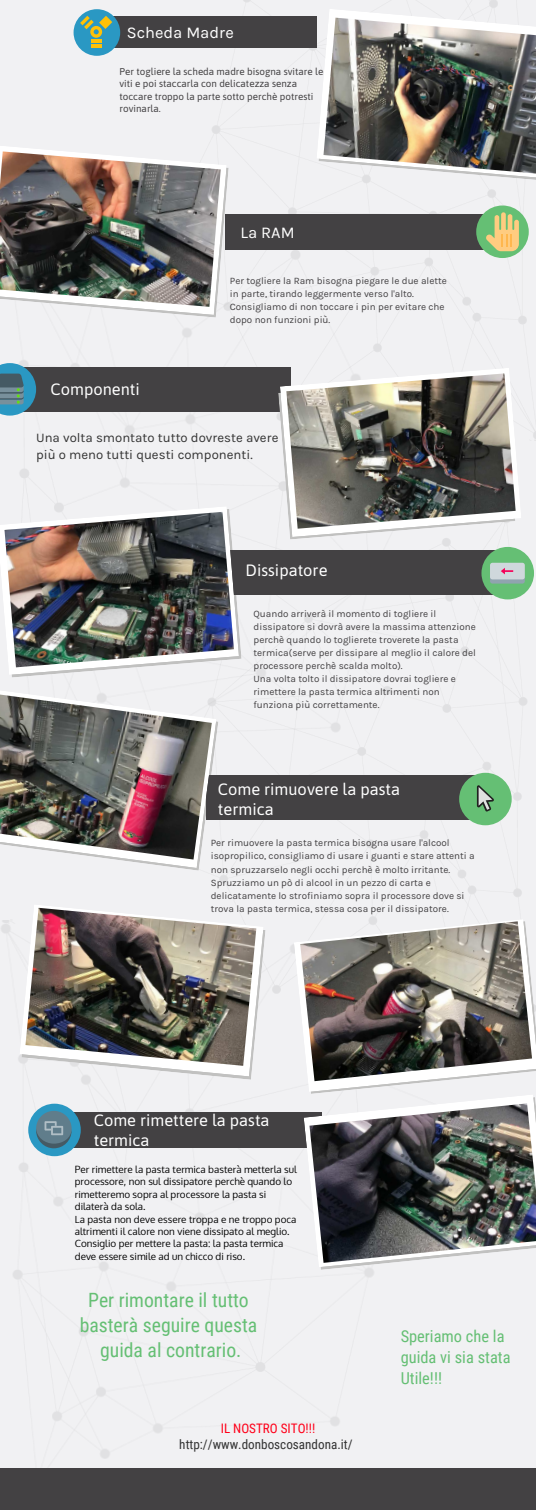
<style>
.page{position:relative;width:536px;height:1510px;background:#fff}
.page>*{position:absolute;margin:0;border:0;box-sizing:border-box;transform-origin:0 0}
.t1{font:19.69px/24.9px "Roboto Condensed";color:#65bf74;text-align:center}
.t2{font:16.36px/20.4px "Asap";color:#fff}
.t3{font:16.36px/21px "Roboto Condensed";color:#65bf74}
.t4{font:16.36px "Karla";color:#fff}
.t5{font:13.12px/17.1px "Karla";color:#333}
.t6{font:13.12px "Roboto Condensed";color:#333}
.t7{font:13.12px "Roboto Condensed";color:#ff0019}
.t8{font:9.8px/13.1px "Karla";color:#434143}
.t9{font:9.8px/12.5px "Oxygen";color:#000}
.t10{font:9.8px/12.5px "Asap";color:#434143}
</style>
<div class="page">
<div style="left:0;top:0;width:535px;height:1509px;background:#f1f1f3"></div>
<img style="left:1px;top:920px;width:373px;height:539px">
<img style="left:197px;top:539px;width:337px;height:473px">
<img style="left:142px;top:0;width:393px;height:438px">
<svg style="left:21px;top:907px;width:244px;height:172px"></svg>
<div style="left:81px;top:16px;width:235px;height:32px;background:#434143"></div>
<div style="left:73px;top:9px;width:47px;height:47px;background:#2a98c3;border-radius:50%"></div>
<div style="left:224px;top:214px;width:274px;height:35px;background:#434143"></div>
<div style="left:476px;top:205px;width:52px;height:53px;background:#65bf74;border-radius:50%"></div>
<div style="left:230px;top:550px;width:273px;height:45px;background:#434143"></div>
<div style="left:481px;top:547px;width:53px;height:52px;background:#65bf74;border-radius:50%"></div>
<div style="left:205px;top:775px;width:274px;height:45px;background:#434143"></div>
<div style="left:459px;top:772px;width:52px;height:53px;background:#65bf74;border-radius:50%"></div>
<div style="left:54px;top:1112px;width:268px;height:35px;background:#434143"></div>
<div style="left:28px;top:1103px;width:53px;height:53px;background:#2a98c3;border-radius:50%"></div>
<div style="left:0;top:1467px;width:536px;height:42px;background:#434143"></div>
<svg style="left:0;top:146px;width:227px;height:169px"></svg>
<img style="left:0;top:151px;width:221px;height:156px">
<svg style="left:0;top:506px;width:239px;height:169px"></svg>
<img style="left:4px;top:512px;width:230px;height:155px">
<svg style="left:0;top:690px;width:216px;height:178px"></svg>
<img style="left:0;top:694px;width:212px;height:165px">
<svg style="left:294px;top:919px;width:241px;height:172px"></svg>
<img style="left:300px;top:921px;width:232px;height:160px">
<svg style="left:20px;top:904px;width:243px;height:172px"></svg>
<img style="left:25px;top:907px;width:231px;height:158px">
<svg style="left:303px;top:1094px;width:232px;height:173px"></svg>
<img style="left:309px;top:1103px;width:226px;height:159px">
<svg style="left:316px;top:9px;width:219px;height:168px"></svg>
<img style="left:323px;top:18px;width:212px;height:156px">
<div style="left:17px;top:367px;width:274px;height:44px;background:#434143"></div>
<hr style="left:91px;top:39px;width:10px;height:4px;background:#ffc107">
<svg style="left:91px;top:45px;width:10px;height:3px"></svg>
<svg style="left:80px;top:16px;width:32px;height:22px"></svg>
<svg style="left:486px;top:212px;width:32px;height:39px"></svg>
<svg style="left:0;top:363px;width:36px;height:52px;background:#4c889e"></svg>
<div style="left:490px;top:562px;width:34px;height:17px;background:#cfd8dc;border-radius:2px"></div>
<svg style="left:490px;top:568px;width:34px;height:15px"></svg>
<svg style="left:476px;top:785px;width:18px;height:26px"></svg>
<svg style="left:36px;top:1110px;width:36px;height:38px"></svg>
<svg style="left:280px;top:368px;width:241px;height:169px"></svg>
<img style="left:286px;top:373px;width:229px;height:155px">
<h2 class="t4" style="left:127px;top:24px;width:109px">Scheda Madre</h2>
<p class="t10" style="left:119px;top:65px;width:205px">Per togliere la scheda madre bisogna svitare le viti e poi staccarla con delicatezza senza toccare troppo la parte sotto perchè potresti rovinarla.</p>
<h2 class="t4" style="left:240px;top:223px;width:56px">La RAM</h2>
<p class="t8" style="left:230px;top:274px;width:218px">Per togliere la Ram bisogna piegare le due alette in parte, tirando leggermente verso l'alto.<br>Consigliamo di non toccare i pin per evitare che dopo non funzioni più.</p>
<h2 class="t2" style="left:51px;top:378px;width:91px">Componenti</h2>
<h3 class="t5" style="left:36px;top:429px;width:244px">Una volta smontato tutto dovreste avere più o meno tutti questi componenti.</h3>
<h2 class="t2" style="left:245px;top:559px;width:83px">Dissipatore</h2>
<p class="t8" style="left:253px;top:607px;width:224px">Quando arriverà il momento di togliere il dissipatore si dovrà avere la massima attenzione perchè quando lo toglierete troverete la pasta termica(serve per dissipare al meglio il calore del processore perchè scalda molto).<br>Una volta tolto il dissipatore dovrai togliere e rimettere la pasta termica altrimenti non funziona più correttamente.</p>
<h2 class="t2" style="left:218px;top:778px;width:183px">Come rimuovere la pasta termica</h2>
<p class="t8" style="left:211px;top:836px;width:265px">Per rimuovere la pasta termica bisogna usare l'alcool isopropilico, consigliamo di usare i guanti e stare attenti a non spruzzarselo negli occhi perchè è molto irritante.<br>Spruzziamo un pò di alcool in un pezzo di carta e delicatamente lo strofiniamo sopra il processore dove si trova la pasta termica, stessa cosa per il dissipatore.</p>
<h2 class="t2" style="left:94px;top:1109px;width:177px">Come rimettere la pasta termica</h2>
<p class="t9" style="left:75px;top:1162px;width:223px">Per rimettere la pasta termica basterà metterla sul processore, non sul dissipatore perchè quando lo rimetteremo sopra al processore la pasta si dilaterà da sola.<br>La pasta non deve essere troppa e ne troppo poca altrimenti il calore non viene dissipato al meglio.<br>Consiglio per mettere la pasta: la pasta termica deve essere simile ad un chicco di riso.</p>
<h1 class="t1" style="left:80px;top:1286px;width:179px">Per rimontare il tutto basterà seguire questa guida al contrario.</h1>
<h3 class="t7" style="left:221px;top:1418px;width:96px">IL NOSTRO SITO!!!</h3>
<h3 class="t6" style="left:179px;top:1434px;width:175px">http://www.donboscosandona.it/</h3>
<h2 class="t3" style="left:400px;top:1324px;width:111px">Speriamo che la guida vi sia stata<br>Utile!!!</h2>
</div>
